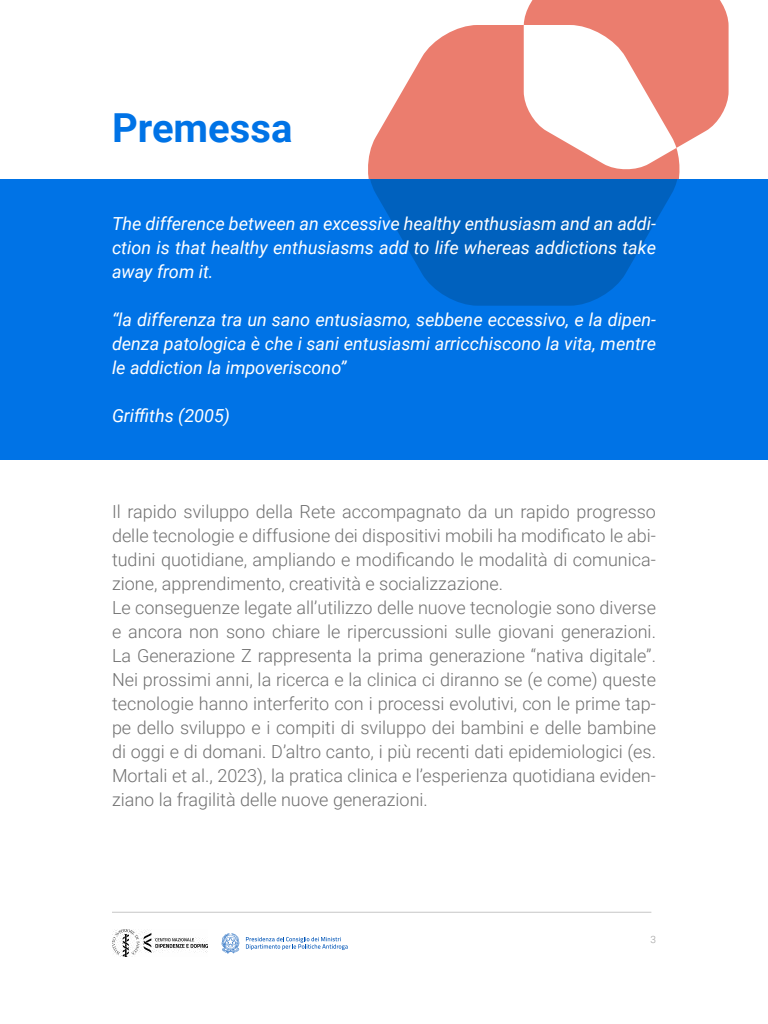
<style>
.page{position:relative;width:768px;height:1024px;background:#fff}
.page>*{position:absolute;margin:0;border:0;box-sizing:border-box;transform-origin:0 0}
.t1{font:700 40px "Roboto";color:#0073e6}
.t2{font:300 18px/24px "Roboto";color:#707070}
.t3{font:italic 18px/24px "Roboto";color:#fff;text-align:justify}
.t4{font:300 10px "Roboto";color:#9b9b9b}
</style>
<div class="page">
<hr style="left:112px;top:912px;width:539px;height:1px;background:#c6c6c6">
<img style="left:112px;top:930px;width:96px;height:27px">
<svg style="left:222px;top:933px;width:18px;height:21px"></svg>
<svg style="left:246px;top:937px;width:102px;height:13px"></svg>
<svg style="left:368px;top:0;width:361px;height:179px;fill:#eb7d6e"></svg>
<div style="left:0;top:179px;width:768px;height:281px;background:#0073e6"></div>
<svg style="left:370px;top:179px;width:308px;height:127px;fill:#0061be"></svg>
<h1 class="t1" style="left:112px;top:100px;width:182px">Premessa</h1>
<p class="t3" style="left:112px;top:211px;width:546px">The difference between an excessive healthy enthusiasm and an addi&shy;ction is that healthy enthusiasms add to life whereas addictions take away from it.</p>
<p class="t3" style="left:112px;top:307px;width:546px">“la differenza tra un sano entusiasmo, sebbene eccessivo, e la dipen&shy;denza patologica è che i sani entusiasmi arricchiscono la vita, mentre le addiction la impoveriscono”</p>
<p class="t3" style="left:112px;top:403px;width:120px">Griffiths (2005)</p>
<p class="t2" style="left:112px;top:499px;width:546px">Il rapido sviluppo della Rete accompagnato da un rapido progresso delle tecnologie e diffusione dei dispositivi mobili ha modificato le abi&shy;tudini quotidiane, ampliando e modificando le modalità di comunica&shy;zione, apprendimento, creatività e socializzazione.<br>Le conseguenze legate all’utilizzo delle nuove tecnologie sono diverse e ancora non sono chiare le ripercussioni sulle giovani generazioni.<br>La Generazione Z rappresenta la prima generazione “nativa digitale”.<br>Nei prossimi anni, la ricerca e la clinica ci diranno se (e come) queste tecnologie hanno interferito con i processi evolutivi, con le prime tap&shy;pe dello sviluppo e i compiti di sviluppo dei bambini e delle bambine di oggi e di domani. D’altro canto, i più recenti dati epidemiologici (es.<br>Mortali et al., 2023), la pratica clinica e l’esperienza quotidiana eviden&shy;ziano la fragilità delle nuove generazioni.</p>
<p class="t4" style="left:650px;top:932px;width:7px">3</p>
</div>
